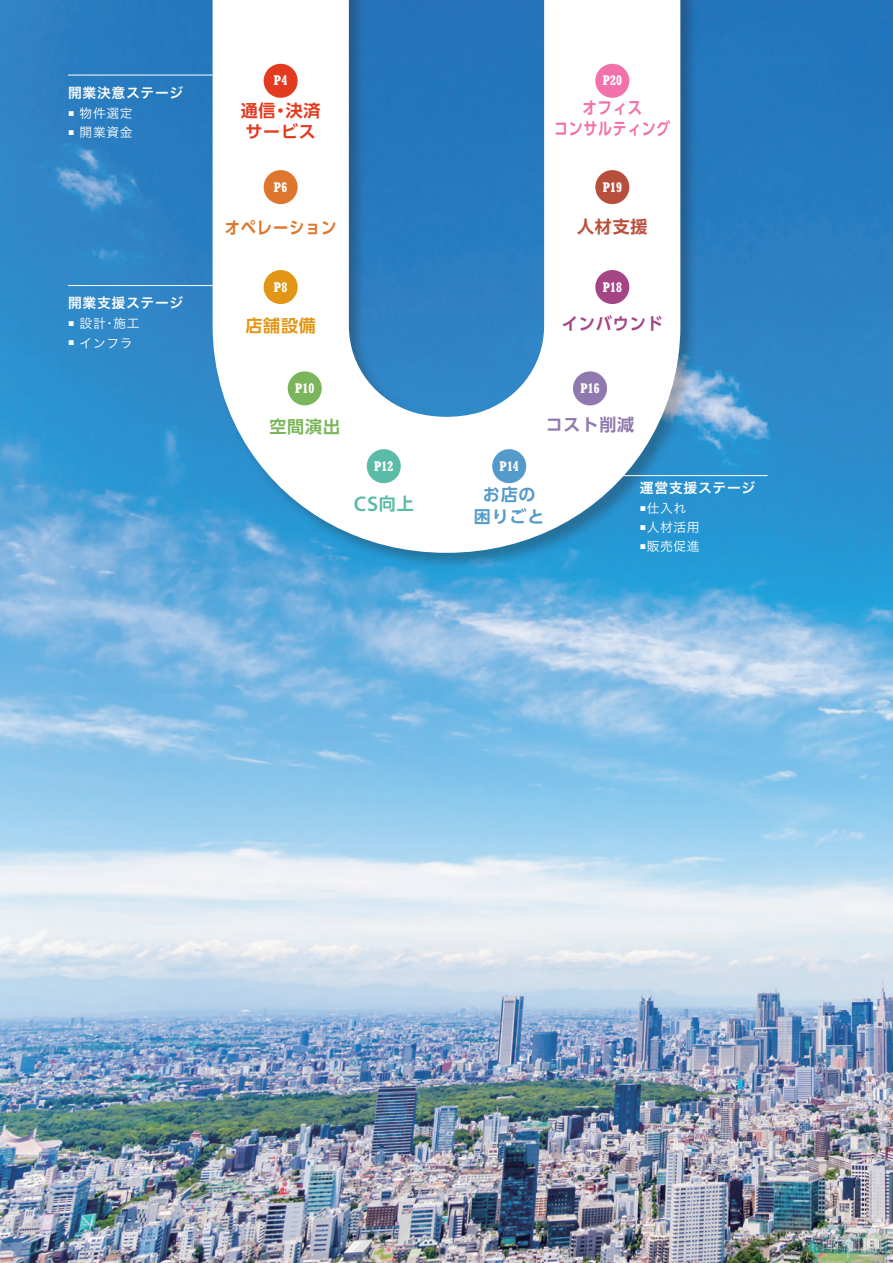
<style>
.page{position:relative;width:893px;height:1263px;background:#fff}
.page>*{position:absolute;margin:0;border:0;box-sizing:border-box;transform-origin:0 0}
.t1{font:600 21.3px "Myriad Pro";color:#5abba6}
.t2{font:700 16.95px/21.3px "UD Shin Go Pro De";letter-spacing:.05em;color:#f171ab;text-align:center;scale:.85 1}
.t3{font:700 16.95px/21.3px "UD Shin Go Pro De";letter-spacing:.05em;color:#e43b20}
.t4{font:700 16.95px "UD Shin Go Pro De";letter-spacing:.05em;color:#de762d;scale:.9 1}
.t5{font:700 16.95px/21.3px "UD Shin Go Pro De";letter-spacing:.05em;color:#549aca;text-align:center}
.t6{font:700 16.95px "UD Shin Go Pro De";letter-spacing:.05em;color:#a54586;scale:.95 1}
.t7{font:700 16.95px "UD Shin Go Pro De";letter-spacing:.05em;color:#8f79ae}
.t8{font:700 16.95px "UD Shin Go Pro De";color:#e29616}
.t9{font:700 16.95px "UD Shin Go Pro De";color:#7ab55b}
.t10{font:700 16.95px "UD Shin Go Pro De";color:#b84f3d}
.t11{font:700 condensed 13.8px "Rockwell Std";color:#fff}
.t12{font:13.8px "Hira Kaku Pro W6";letter-spacing:.05em;color:#fff}
.t13{font:12.75px "Hira Kaku Pro W3";letter-spacing:.05em;color:#fff}
.s1{font-family:"UD Shin Go Pro De";font-weight:700;font-size:16.95px}
</style>
<div class="page">
<img style="left:0;top:0;width:893px;height:1263px">
<div style="left:212px;top:0;width:486px;height:571px;background:#231f20;opacity:.3"></div>
<svg style="left:213px;top:0;width:467px;height:553px"></svg>
<hr style="left:68px;top:75px;width:145px;height:1px;background:#fff">
<hr style="left:68px;top:285px;width:145px;height:1px;background:#fff">
<hr style="left:623px;top:475px;width:144px;height:1px;background:#fff">
<div style="left:264px;top:64px;width:34px;height:34px;background:#e43b20;border-radius:50%"></div>
<div style="left:264px;top:170px;width:34px;height:34px;background:#de762d;border-radius:50%"></div>
<div style="left:264px;top:270px;width:34px;height:34px;background:#e29616;border-radius:50%"></div>
<div style="left:288px;top:371px;width:34px;height:34px;background:#7ab55b;border-radius:50%"></div>
<div style="left:367px;top:449px;width:34px;height:34px;background:#5abba6;border-radius:50%"></div>
<div style="left:492px;top:449px;width:34px;height:34px;background:#549aca;border-radius:50%"></div>
<div style="left:573px;top:371px;width:34px;height:34px;background:#8f79ae;border-radius:50%"></div>
<div style="left:595px;top:270px;width:34px;height:34px;background:#a54586;border-radius:50%"></div>
<div style="left:595px;top:170px;width:34px;height:34px;background:#b84f3d;border-radius:50%"></div>
<div style="left:595px;top:64px;width:34px;height:34px;background:#f171ab;border-radius:50%"></div>
<p class="t12" style="left:68px;top:80px;width:117px">開業決意ステージ</p>
<p class="t13" style="left:68px;top:102px;width:66px"><sup>■</sup> 物件選定</p>
<p class="t13" style="left:68px;top:121px;width:66px"><sup>■</sup> 開業資金</p>
<p class="t12" style="left:68px;top:290px;width:117px">開業支援ステージ</p>
<p class="t13" style="left:68px;top:312px;width:73px"><sup>■</sup> 設計・施工</p>
<p class="t13" style="left:68px;top:331px;width:66px"><sup>■</sup> インフラ</p>
<p class="t11" style="left:274px;top:72px;width:15px">P4</p>
<h2 class="t3" style="left:241px;top:99px;width:81px">通信・決済サービス</h2>
<p class="t11" style="left:274px;top:179px;width:15px">P6</p>
<h2 class="t4" style="left:225px;top:213px;width:126px">オペレーション</h2>
<p class="t11" style="left:274px;top:279px;width:15px">P8</p>
<h2 class="t8" style="left:245px;top:312px;width:72px">店舗設備</h2>
<p class="t11" style="left:295px;top:380px;width:21px">P10</p>
<h2 class="t9" style="left:269px;top:413px;width:72px">空間演出</h2>
<p class="t11" style="left:374px;top:458px;width:21px">P12</p>
<h1 class="t1" style="left:354px;top:490px;width:62px">CS<span class="s1">向上</span></h1>
<p class="t11" style="left:603px;top:72px;width:21px">P20</p>
<h2 class="t2" style="left:554px;top:97px;width:139px">オフィス<br>コンサルティング</h2>
<p class="t11" style="left:603px;top:179px;width:21px">P19</p>
<h2 class="t10" style="left:577px;top:212px;width:72px">人材支援</h2>
<p class="t11" style="left:603px;top:279px;width:21px">P18</p>
<h2 class="t6" style="left:562px;top:309px;width:108px">インバウンド</h2>
<p class="t11" style="left:580px;top:380px;width:21px">P16</p>
<p class="t11" style="left:500px;top:458px;width:21px">P14</p>
<h2 class="t7" style="left:546px;top:411px;width:90px">コスト削減</h2>
<h2 class="t5" style="left:474px;top:484px;width:72px">お店の困りごと</h2>
<p class="t12" style="left:640px;top:475px;width:117px">運営支援ステージ</p>
<p class="t13" style="left:640px;top:497px;width:48px"><sup>■</sup>仕入れ</p>
<p class="t13" style="left:640px;top:516px;width:61px"><sup>■</sup>人材活用</p>
<p class="t13" style="left:640px;top:535px;width:61px"><sup>■</sup>販売促進</p>
</div>
